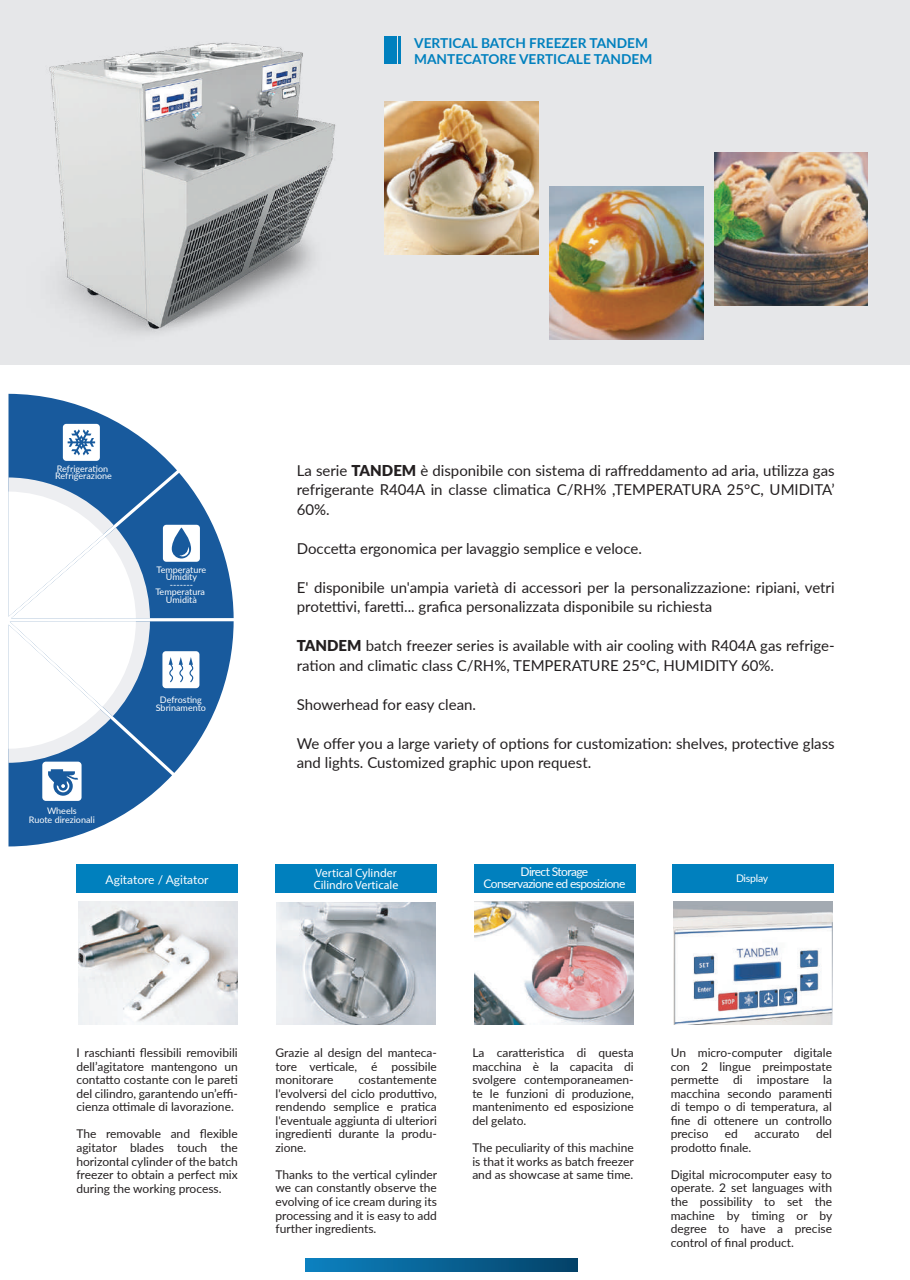
<style>
.page{position:relative;width:910px;height:1280px;background:#fff}
.page>*{position:absolute;margin:0;border:0;box-sizing:border-box;transform-origin:0 0}
.t1{font:15px/19.5px "Lato";color:#231f20}
.t2{font:700 13.65px/16.5px "Lato";color:#0080be}
.t3{font:12px/13.5px "Lato";color:#231f20;text-align:justify}
.t4{font:12px/12px "Lato";letter-spacing:-.05em;color:#fff;text-align:center}
.t5{font:12px/12px "Myriad Pro";color:#fff}
.t6{font:12px "Lato";color:#fff}
.t7{font:10.5px "Lato";letter-spacing:-.025em;color:#fff}
.t8{font:9px/7.5px "Lato";color:#fff;text-align:center}
.s1{font-weight:900}
</style>
<div class="page">
<div style="left:0;top:0;width:910px;height:364px;background:#e6e7e9"></div>
<div style="left:385px;top:36px;width:12px;height:27px;background:#0080be"></div>
<hr style="left:398px;top:36px;width:2px;height:27px;background:#0080be">
<svg style="left:306px;top:1259px;width:272px;height:12px;background:#086194"></svg>
<svg style="left:9px;top:394px;width:225px;height:452px;fill:#185a9d"></svg>
<svg style="left:63px;top:424px;width:37px;height:37px"></svg>
<svg style="left:163px;top:525px;width:37px;height:37px"></svg>
<svg style="left:162px;top:651px;width:37px;height:37px"></svg>
<svg style="left:9px;top:477px;width:141px;height:324px"></svg>
<img style="left:49px;top:42px;width:287px;height:292px">
<img style="left:385px;top:101px;width:153px;height:154px">
<img style="left:550px;top:186px;width:153px;height:153px">
<img style="left:714px;top:152px;width:154px;height:154px">
<div style="left:76px;top:864px;width:162px;height:29px;background:#0080be"></div>
<div style="left:275px;top:864px;width:162px;height:29px;background:#0080be"></div>
<div style="left:672px;top:864px;width:162px;height:29px;background:#0080be"></div>
<div style="left:474px;top:864px;width:161px;height:29px;background:#0080be"></div>
<img style="left:474px;top:901px;width:159px;height:123px">
<img style="left:78px;top:901px;width:160px;height:123px">
<img style="left:276px;top:902px;width:160px;height:122px">
<img style="left:674px;top:901px;width:158px;height:123px">
<p class="t2" style="left:414px;top:34px;width:240px">VERTICAL BATCH FREEZER TANDEM<br>MANTECATORE VERTICALE TANDEM</p>
<p class="t8" style="left:55px;top:464px;width:58px;text-align:left">Refrigeration<br>Refrigerazione</p>
<p class="t8" style="left:29px;top:806px;width:67px;line-height:9px">Wheels<br>Ruote direzionali</p>
<p class="t8" style="left:155px;top:565px;width:52px">Temperature<br>Umidity -------<br>Temperatura<br>Umidità</p>
<p class="t8" style="left:156px;top:696px;width:52px">Defrosting<br>Sbrinamento</p>
<p class="t6" style="left:106px;top:871px;width:104px">Agitatore / Agitator</p>
<p class="t1" style="left:297px;top:460px;width:539px;text-align:justify">La serie <span class="s1">TANDEM</span> è disponibile con sistema di raffreddamento ad aria, utilizza gas refrigerante R404A in classe climatica C/RH% ,TEMPERATURA 25°C, UMIDITA’ 60%.</p>
<p class="t1" style="left:297px;top:538px;width:347px">Doccetta ergonomica per lavaggio semplice e veloce.</p>
<p class="t1" style="left:297px;top:577px;width:539px">E' disponibile un'ampia varietà di accessori per la personalizzazione: ripiani, vetri protettivi, faretti... grafica personalizzata disponibile su richiesta</p>
<p class="t1" style="left:297px;top:635px;width:539px"><span class="s1">TANDEM</span> batch freezer series is available with air cooling with R404A gas refrige&shy;ration and climatic class C/RH%, TEMPERATURE 25°C, HUMIDITY 60%.</p>
<p class="t1" style="left:297px;top:694px;width:181px">Showerhead for easy clean.</p>
<p class="t1" style="left:297px;top:733px;width:539px">We offer you a large variety of options for customization: shelves, protective glass and lights. Customized graphic upon request.</p>
<p class="t5" style="left:314px;top:866px;width:86px">Vertical Cylinder<br>Cilindro Verticale</p>
<p class="t4" style="left:484px;top:865px;width:143px">Direct Storage<br>Conservazione ed esposizione</p>
<p class="t7" style="left:736px;top:871px;width:34px">Display</p>
<p class="t3" style="left:76px;top:1046px;width:163px">I raschianti flessibili removibili dell’agitatore mantengono un contatto costante con le pareti del cilindro, garantendo un’effi&shy;cienza ottimale di lavorazione.</p>
<p class="t3" style="left:76px;top:1127px;width:163px">The removable and flexible agitator blades touch the horizontal cylinder of the batch freezer to obtain a perfect mix during the working process.</p>
<p class="t3" style="left:275px;top:1046px;width:163px">Grazie al design del manteca&shy;tore verticale, é possibile monitorare</p>
<p class="t3" style="left:275px;top:1073px;width:163px;text-indent:83px">costantemente l'evolversi del ciclo produttivo, rendendo semplice e pratica l'eventuale aggiunta di ulteriori ingredienti durante la produ&shy;zione.</p>
<p class="t3" style="left:275px;top:1167px;width:163px">Thanks to the vertical cylinder we can constantly observe the evolving of ice cream during its processing and it is easy to add further ingredients.</p>
<p class="t3" style="left:472px;top:1046px;width:163px">La caratteristica di questa macchina è la capacita di svolgere contemporaneamen&shy;te le funzioni di produzione, mantenimento ed esposizione del gelato.</p>
<p class="t3" style="left:472px;top:1140px;width:163px">The peculiarity of this machine is that it works as batch freezer and as showcase at same time.</p>
<p class="t3" style="left:671px;top:1046px;width:163px">Un micro-computer digitale con 2 lingue preimpostate permette di impostare la macchina secondo paramenti di tempo o di temperatura, al fine di ottenere un controllo preciso</p>
<p class="t3" style="left:725px;top:1127px;width:15px">ed</p>
<p class="t3" style="left:754px;top:1127px;width:47px">accurato</p>
<p class="t3" style="left:816px;top:1127px;width:17px">del</p>
<p class="t3" style="left:671px;top:1140px;width:82px">prodotto finale.</p>
<p class="t3" style="left:671px;top:1167px;width:163px">Digital microcomputer easy to operate. 2 set languages with the possibility to set the machine by timing or by degree to have a precise control of final product.</p>
</div>
